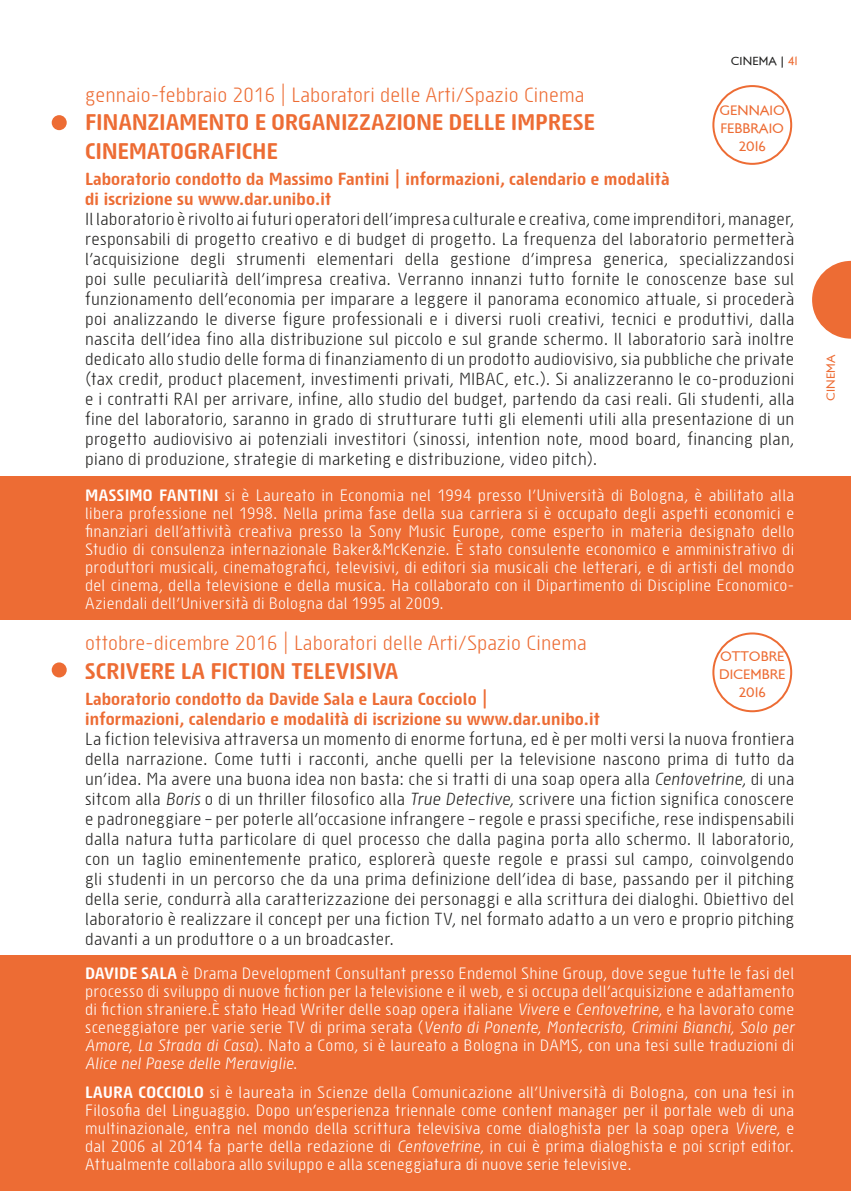
<style>
.page{position:relative;width:851px;height:1191px;background:#fff}
.page>*{position:absolute;margin:0;border:0;box-sizing:border-box;transform-origin:0 0}
.t1{font:700 22px/28.8px "Sys";color:#ed6c34}
.t2{font:20px "Sys";letter-spacing:.01em;color:#ed6c34}
.t3{font:17px/20px "Sys";letter-spacing:.02em;color:#222221;text-align:justify}
.t4{font:700 17px/20px "Sys";letter-spacing:.01em;color:#ed6c34}
.t5{font:16px/18px "Sys";letter-spacing:.02em;color:#fff;text-align:justify}
.t6{font:14px/18px "London Between";color:#ed6c34;text-align:center}
.t7{font:12px "London Between";letter-spacing:.01em;color:#222221}
.t8{font:12px "London Between";letter-spacing:.01em;color:#ed6c34}
.s1{color:#ed6c34}
.s2{font-weight:700}
.s3{font-style:italic}
</style>
<div class="page">
<svg style="left:812px;top:261px;width:38px;height:78px"></svg>
<div style="left:0;top:476px;width:850px;height:144px;background:#ed6c34"></div>
<div style="left:0;top:955px;width:850px;height:236px;background:#ed6c34"></div>
<div style="left:712px;top:632px;width:80px;height:80px;border:2px solid #ed6c34;border-radius:50%"></div>
<div style="left:712px;top:85px;width:80px;height:80px;border:2px solid #ed6c34;border-radius:50%"></div>
<div style="left:52px;top:115px;width:15px;height:15px;background:#ed6c34;border-radius:50%"></div>
<div style="left:52px;top:662px;width:15px;height:15px;background:#ed6c34;border-radius:50%"></div>
<p class="t7" style="left:730px;top:54px;width:68px">CINEMA | <span class="s1">41</span></p>
<p class="t2" style="left:85px;top:82px;width:501px">gennaio-febbraio 2016 | Laboratori delle Arti/Spazio Cinema</p>
<p class="t1" style="left:85px;top:107px;width:511px">FINANZIAMENTO E ORGANIZZAZIONE DELLE IMPRESE<br>CINEMATOGRAFICHE</p>
<p class="t4" style="left:85px;top:168px;width:586px">Laboratorio condotto da Massimo Fantini | informazioni, calendario e modalità di iscrizione su www.dar.unibo.it</p>
<p class="t3" style="left:85px;top:208px;width:710px">Il laboratorio è rivolto ai futuri operatori dell’impresa culturale e creativa, come imprenditori, manager, responsabili di progetto creativo e di budget di progetto. La frequenza del laboratorio permetterà l’acquisizione degli strumenti elementari della gestione d’impresa generica, specializzandosi poi sulle peculiarità dell’impresa creativa. Verranno innanzi tutto fornite le conoscenze base sul funzionamento dell’economia per imparare a leggere il panorama economico attuale, si procederà poi analizzando le diverse figure professionali e i diversi ruoli creativi, tecnici e produttivi, dalla nascita dell’idea fino alla distribuzione sul piccolo e sul grande schermo. Il laboratorio sarà inoltre dedicato allo studio delle forma di finanziamento di un prodotto audiovisivo, sia pubbliche che private (tax credit, product placement, investimenti privati, MIBAC, etc.). Si analizzeranno le co-produzioni e i contratti RAI per arrivare, infine, allo studio del budget, partendo da casi reali. Gli studenti, alla fine del laboratorio, saranno in grado di strutturare tutti gli elementi utili alla presentazione di un progetto audiovisivo ai potenziali investitori (sinossi, intention note, mood board, financing plan, piano di produzione, strategie di marketing e distribuzione, video pitch).</p>
<p class="t6" style="left:719px;top:101px;width:67px">GENNAIO<br>FEBBRAIO<br>2016</p>
<p class="t5" style="left:85px;top:485px;width:710px"><span class="s2">MASSIMO FANTINI</span> si è Laureato in Economia nel 1994 presso l’Università di Bologna, è abilitato alla libera professione nel 1998. Nella prima fase della sua carriera si è occupato degli aspetti economici e finanziari dell’attività creativa presso la Sony Music Europe, come esperto in materia designato dello Studio di consulenza internazionale Baker&amp;McKenzie. È stato consulente economico e amministrativo di produttori musicali, cinematografici, televisivi, di editori sia musicali che letterari, e di artisti del mondo del cinema, della televisione e della musica. Ha collaborato con il Dipartimento di Discipline Economico-Aziendali dell’Università di Bologna dal 1995 al 2009.</p>
<p class="t2" style="left:85px;top:630px;width:503px">ottobre-dicembre 2016 | Laboratori delle Arti/Spazio Cinema</p>
<p class="t1" style="left:85px;top:656px;width:315px">SCRIVERE LA FICTION TELEVISIVA</p>
<p class="t4" style="left:85px;top:688px;width:516px">Laboratorio condotto da Davide Sala e Laura Cocciolo |<br>informazioni, calendario e modalità di iscrizione su www.dar.unibo.it</p>
<p class="t3" style="left:85px;top:728px;width:710px">La fiction televisiva attraversa un momento di enorme fortuna, ed è per molti versi la nuova frontiera della narrazione. Come tutti i racconti, anche quelli per la televisione nascono prima di tutto da un’idea. Ma avere una buona idea non basta: che si tratti di una soap opera alla <span class="s3">Centovetrine</span>, di una sitcom alla <span class="s3">Boris</span> o di un thriller filosofico alla <span class="s3">True Detective</span>, scrivere una fiction significa conoscere e padroneggiare – per poterle all’occasione infrangere – regole e prassi specifiche, rese indispensabili dalla natura tutta particolare di quel processo che dalla pagina porta allo schermo. Il laboratorio, con un taglio eminentemente pratico, esplorerà queste regole e prassi sul campo, coinvolgendo gli studenti in un percorso che da una prima definizione dell’idea di base, passando per il pitching della serie, condurrà alla caratterizzazione dei personaggi e alla scrittura dei dialoghi. Obiettivo del laboratorio è realizzare il concept per una fiction TV, nel formato adatto a un vero e proprio pitching davanti a un produttore o a un broadcaster.</p>
<p class="t6" style="left:718px;top:647px;width:68px">OTTOBRE<br>DICEMBRE<br>2016</p>
<p class="t5" style="left:85px;top:963px;width:710px"><span class="s2">DAVIDE SALA</span> è Drama Development Consultant presso Endemol Shine Group, dove segue tutte le fasi del processo di sviluppo di nuove fiction per la televisione e il web, e si occupa dell’acquisizione e adattamento di fiction straniere.È stato Head Writer delle soap opera italiane <span class="s3">Vivere</span> e <span class="s3">Centovetrine</span>, e ha lavorato come sceneggiatore per varie serie TV di prima serata (<span class="s3">Vento di Ponente</span>, <span class="s3">Montecristo</span>, <span class="s3">Crimini Bianchi</span>, <span class="s3">Solo per Amore</span>, <span class="s3">La Strada di Casa</span>). Nato a Como, si è laureato a Bologna in DAMS, con una tesi sulle traduzioni di <span class="s3">Alice nel Paese delle Meraviglie</span>.</p>
<p class="t5" style="left:85px;top:1082px;width:710px"><span class="s2">LAURA COCCIOLO</span> si è laureata in Scienze della Comunicazione all’Università di Bologna, con una tesi in Filosofia del Linguaggio. Dopo un’esperienza triennale come content manager per il portale web di una multinazionale, entra nel mondo della scrittura televisiva come dialoghista per la soap opera <span class="s3">Vivere</span>, e dal 2006 al 2014 fa parte della redazione di <span class="s3">Centovetrine</span>, in cui è prima dialoghista e poi script editor.<br>Attualmente collabora allo sviluppo e alla sceneggiatura di nuove serie televisive.</p>
<p class="t8" style="left:823px;top:400px;width:48px;rotate:-90deg">CINEMA</p>
</div>
